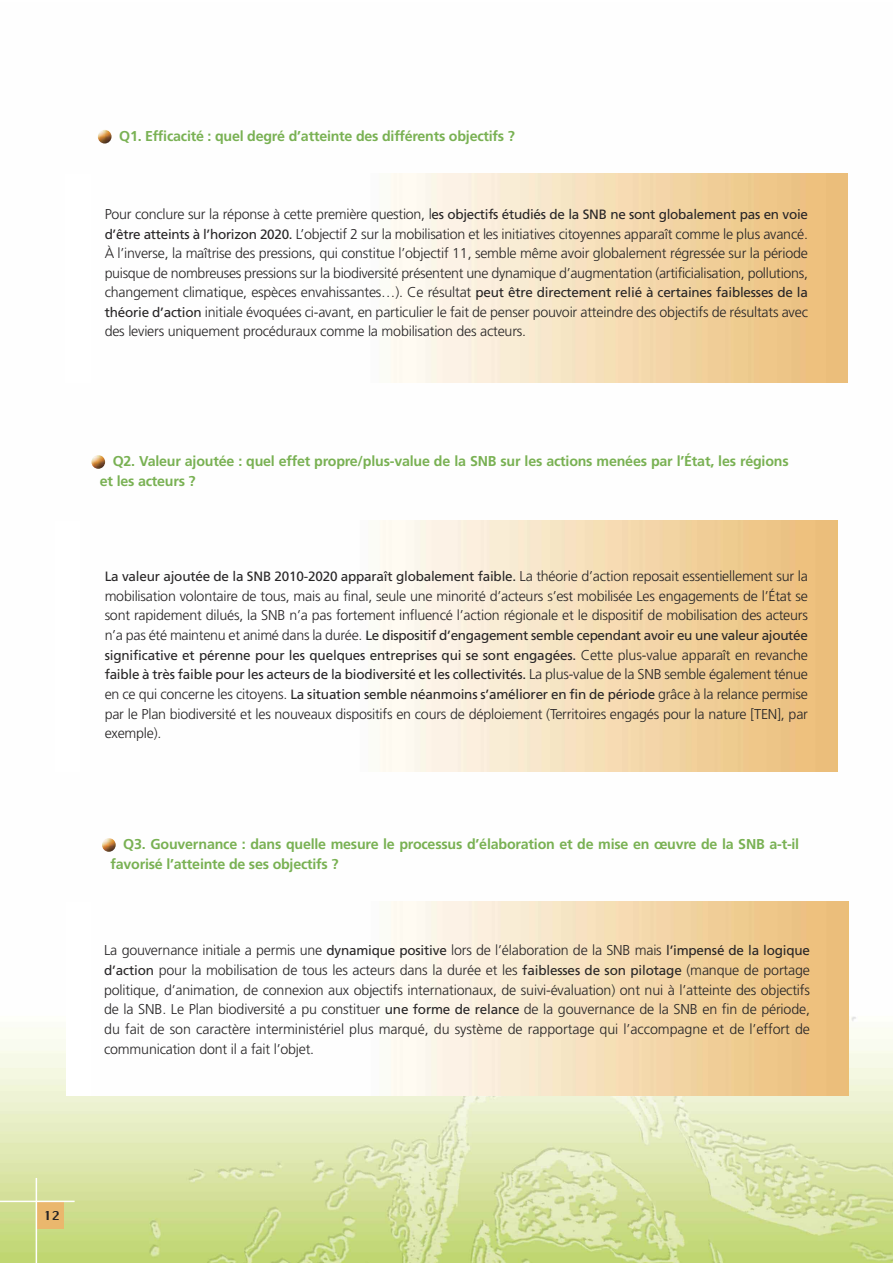
<style>
.page{position:relative;width:893px;height:1263px;background:#fff}
.page>*{position:absolute;margin:0;border:0;box-sizing:border-box;transform-origin:0 0}
.t1{font:300 14.25px/19.6px "Frutiger";letter-spacing:-.015em;color:#272526}
.t2{font:700 14.25px/20.2px "Frutiger";letter-spacing:-.015em;color:#79b153}
.t3{font:13.5px/19.6px "Frutiger";letter-spacing:-.015em;color:#272526;text-align:justify}
.t4{font:12px "Chicago FLF";color:#272526}
.s1{font-weight:300;font-size:14.25px}
.s2{font-weight:400;font-size:13.5px}
</style>
<div class="page">
<img style="left:0;top:130px;width:893px;height:1133px">
<svg style="left:55px;top:521px;width:783px;height:250px"></svg>
<div style="left:37px;top:1202px;width:27px;height:26px;background:#eab76d"></div>
<hr style="left:36px;top:1178px;width:1px;height:85px;background:#fff">
<hr style="left:0;top:1200px;width:75px;height:2px;background:#fff">
<img style="left:91px;top:455px;width:14px;height:14px;border-radius:50%">
<svg style="left:66px;top:174px;width:781px;height:209px"></svg>
<svg style="left:66px;top:902px;width:782px;height:193px"></svg>
<img style="left:102px;top:838px;width:14px;height:14px;border-radius:50%">
<img style="left:98px;top:130px;width:14px;height:14px;border-radius:50%">
<p class="t2" style="left:119px;top:127px;width:397px">Q1. Efficacité : quel degré d’atteinte des différents objectifs ?</p>
<p class="t3" style="left:105px;top:206px;width:705px"><span class="s1">Pour conclure sur la réponse à cette première question, l</span>es objectifs étudiés de la SNB ne sont globalement pas en voie</p>
<p class="t1" style="left:105px;top:225px;width:705px;text-align:justify"><span class="s2">d’être atteints à l’horizon 2020.</span> L’objectif 2 sur la mobilisation et les initiatives citoyennes apparaît comme le plus avancé.<br>À l’inverse, la maîtrise des pressions, qui constitue l’objectif 11, semble même avoir globalement régressée sur la période puisque de nombreuses pressions sur la biodiversité présentent une dynamique d’augmentation (artificialisation, pollutions, changement climatique, espèces envahissantes…). Ce résultat <span class="s2">peut être directement relié à certaines faiblesses de la théorie d’action</span> initiale évoquées ci-avant, en particulier le fait de penser pouvoir atteindre des objectifs de résultats avec des leviers uniquement procéduraux comme la mobilisation des acteurs.</p>
<p class="t2" style="left:100px;top:452px;width:690px;text-indent:13px">Q2. Valeur ajoutée : quel effet propre/plus-value de la SNB sur les actions menées par l’État, les régions et les acteurs ?</p>
<p class="t3" style="left:105px;top:568px;width:705px">La valeur ajoutée de la SNB 2010-2020 apparaît globalement faible. <span class="s1">La théorie d’action reposait essentiellement sur la</span></p>
<p class="t1" style="left:105px;top:587px;width:705px">mobilisation volontaire de tous, mais au final, seule une minorité d’acteurs s’est mobilisée Les engagements de l’État se sont rapidement dilués, la SNB n’a pas fortement influencé l’action régionale et le dispositif de mobilisation des acteurs</p>
<p class="t3" style="left:105px;top:627px;width:705px"><span class="s1">n’a pas été maintenu et animé dans la durée.</span> Le dispositif d’engagement semble cependant avoir eu une valeur ajoutée significative et pérenne pour les quelques entreprises qui se sont engagées. <span class="s1">Cette plus-value apparaît en revanche </span>faible à très faible pour les acteurs de la biodiversité et les collectivités. <span class="s1">La plus-value de la SNB semble également ténue en ce qui concerne les citoyens.</span> La situation semble néanmoins s’améliorer en fin de période <span class="s1">grâce à la relance permise</span></p>
<p class="t1" style="left:105px;top:705px;width:705px">par le Plan biodiversité et les nouveaux dispositifs en cours de déploiement (Territoires engagés pour la nature [TEN], par exemple).</p>
<p class="t2" style="left:111px;top:835px;width:690px;text-indent:13px">Q3. Gouvernance : dans quelle mesure le processus d’élaboration et de mise en œuvre de la SNB a-t-il favorisé l’atteinte de ses objectifs ?</p>
<p class="t1" style="left:104px;top:942px;width:707px;text-align:justify">La gouvernance initiale a permis une <span class="s2">dynamique positive</span> lors de l’élaboration de la SNB mais <span class="s2">l’impensé de la logique d’action</span> pour la mobilisation de tous les acteurs dans la durée et les <span class="s2">faiblesses de son pilotage</span> (manque de portage politique, d’animation, de connexion aux objectifs internationaux, de suivi-évaluation) ont nui à l’atteinte des objectifs de la SNB. Le Plan biodiversité a pu constituer <span class="s2">une forme de relance</span> de la gouvernance de la SNB en fin de période, du fait de son caractère interministériel plus marqué, du système de rapportage qui l’accompagne et de l’effort de communication dont il a fait l’objet.</p>
<p class="t4" style="left:44px;top:1208px;width:18px">12</p>
</div>
